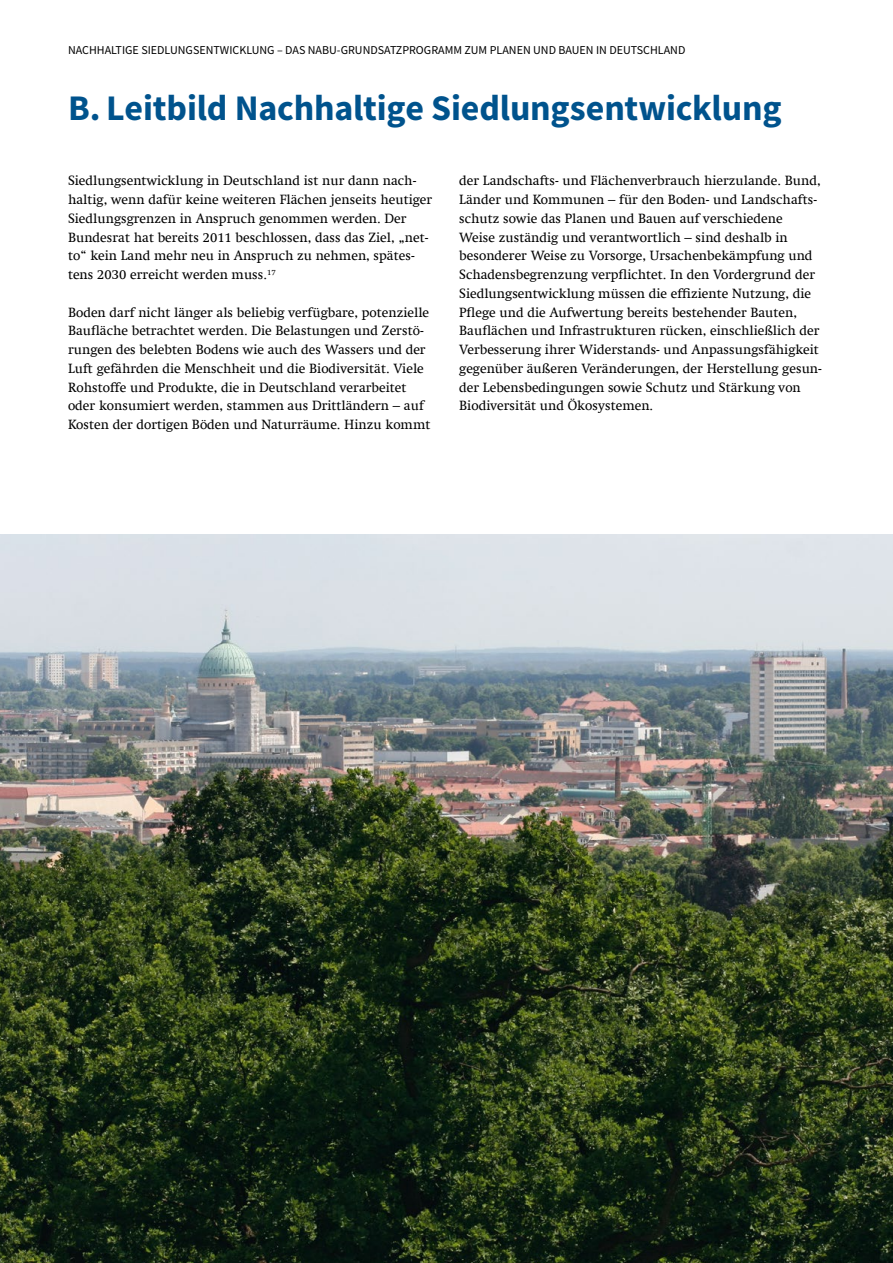
<style>
.page{position:relative;width:893px;height:1263px;background:#fff}
.page>*{position:absolute;margin:0;border:0;box-sizing:border-box;transform-origin:0 0}
.t1{font:700 36px "Source Sans Pro";letter-spacing:-.005em;color:#00538d}
.t2{font:13.5px/18.8px "Swift Com";color:#000}
.t3{font:12px "Source Sans Pro";color:#000}
</style>
<div class="page">
<img style="left:0;top:534px;width:893px;height:729px">
<p class="t3" style="left:68px;top:42px;width:619px">NACHHALTIGE SIEDLUNGSENTWICKLUNG – DAS NABU-GRUN DSATZPROGRAMM ZUM PLAN EN UN D BAUEN IN DEUTSCHLAN D</p>
<h1 class="t1" style="left:68px;top:83px;width:715px">B. Leitbild Nachhaltige Siedlungsentwicklung</h1>
<p class="t2" style="left:68px;top:171px;width:366px">Siedlungsentwicklung in Deutschland ist nur dann nach&shy;haltig, wenn dafür keine weiteren Flächen jenseits heutiger Siedlungsgrenzen in Anspruch genommen werden. Der Bundesrat hat bereits 2011 beschlossen, dass das Ziel, „net&shy;to“ kein Land mehr neu in Anspruch zu nehmen, spätes&shy;tens 2030 erreicht werden muss.<sup>17</sup></p>
<p class="t2" style="left:68px;top:303px;width:364px">Boden darf nicht länger als beliebig verfügbare, potenzielle Baufläche betrachtet werden. Die Belastungen und Zerstö&shy;rungen des belebten Bodens wie auch des Wassers und der Luft gefährden die Menschheit und die Biodiversität. Viele Rohstoffe und Produkte, die in Deutschland verarbeitet oder konsumiert werden, stammen aus Drittländern – auf Kosten der dortigen Böden und Naturräume. Hinzu kommt</p>
<p class="t2" style="left:459px;top:171px;width:364px">der Landschafts- und Flächenverbrauch hierzulande. Bund, Länder und Kommunen – für den Boden- und Landschafts&shy;schutz sowie das Planen und Bauen auf verschiedene Weise zuständig und verantwortlich – sind deshalb in besonderer Weise zu Vorsorge, Ursachenbekämpfung und Schadensbegrenzung verpflichtet. In den Vordergrund der Siedlungsentwicklung müssen die effiziente Nutzung, die Pflege und die Aufwertung bereits bestehender Bauten, Bauflächen und Infrastrukturen rücken, einschließlich der Verbesserung ihrer Widerstands- und Anpassungsfähigkeit gegenüber äußeren Veränderungen, der Herstellung gesun&shy;der Lebensbedingungen sowie Schutz und Stärkung von Biodiversität und Ökosystemen.</p>
</div>
